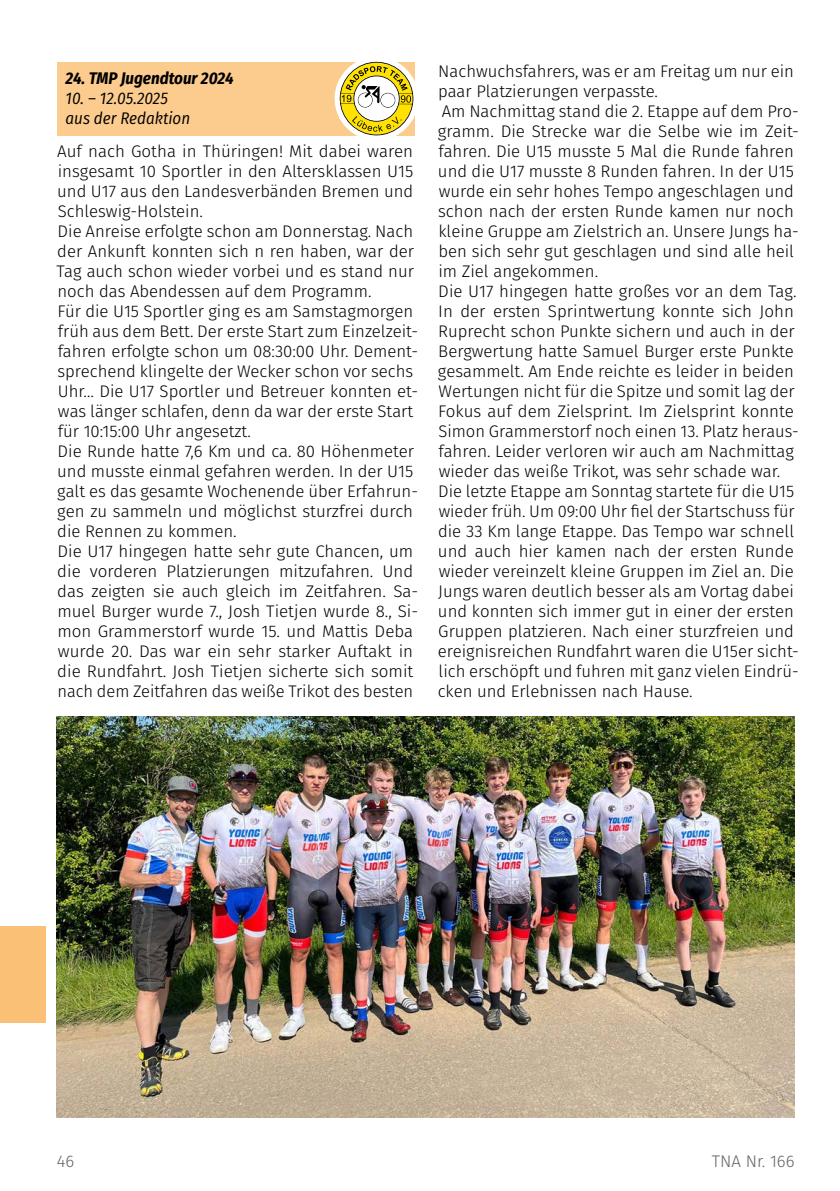
<style>
.page{position:relative;width:840px;height:1191px;background:#fff}
.page>*{position:absolute;margin:0;border:0;box-sizing:border-box;transform-origin:0 0}
.t1{font:300 16.8px/20px "Fira Sans";color:#000}
.t2{font:italic 16.8px/20px "Fira Sans Condensed";color:#000}
.t3{font:italic 700 16.8px "Fira Sans Condensed";color:#000}
.t4{font:300 16.8px "Fira Sans";color:#646363}
</style>
<div class="page">
<div style="left:0;top:926px;width:45px;height:96px;background:#fac075"></div>
<div style="left:57px;top:62px;width:357px;height:73px;background:#fccb8e"></div>
<svg style="left:339px;top:62px;width:74px;height:73px;background:#d7c971"></svg>
<div style="left:334px;top:57px;width:84px;height:83px;border:4px solid #fff;border-radius:50%"></div>
<img style="left:57px;top:717px;width:736px;height:400px">
<p class="t3" style="left:66px;top:64px;width:169px">24. TMP Jugendtour 2024</p>
<p class="t2" style="left:66px;top:88px;width:126px">10. – 12.05.2025 aus der Redaktion</p>
<p class="t1" style="left:57px;top:141px;width:363px">Auf nach Gotha in Thüringen! Mit dabei waren insgesamt 10 Sportler in den Altersklassen U15 und U17 aus den Landesverbänden Bremen und Schleswig-Holstein.<br>Die Anreise erfolgte schon am Donnerstag. Nach der Ankunft konnten sich n ren haben, war der Tag auch schon wieder vorbei und es stand nur noch das Abendessen auf dem Programm.<br>Für die U15 Sportler ging es am Samstagmorgen früh aus dem Bett. Der erste Start zum Einzelzeit&shy;fahren erfolgte schon um 08:30:00 Uhr. Dement&shy;sprechend klingelte der Wecker schon vor sechs Uhr… Die U17 Sportler und Betreuer konnten et&shy;was länger schlafen, denn da war der erste Start für 10:15:00 Uhr angesetzt.<br>Die Runde hatte 7,6 Km und ca. 80 Höhenmeter und musste einmal gefahren werden. In der U15 galt es das gesamte Wochenende über Erfahrun&shy;gen zu sammeln und möglichst sturzfrei durch die Rennen zu kommen.<br>Die U17 hingegen hatte sehr gute Chancen, um die vorderen Platzierungen mitzufahren. Und das zeigten sie auch gleich im Zeitfahren. Sa&shy;muel Burger wurde 7., Josh Tietjen wurde 8., Si&shy;mon Grammerstorf wurde 15. und Mattis Deba wurde 20. Das war ein sehr starker Auftakt in die Rundfahrt. Josh Tietjen sicherte sich somit nach dem Zeitfahren das weiße Trikot des besten</p>
<p class="t1" style="left:437px;top:61px;width:362px">Nachwuchsfahrers, was er am Freitag um nur ein paar Platzierungen verpasste.<br>Am Nachmittag stand die 2. Etappe auf dem Pro&shy;gramm. Die Strecke war die Selbe wie im Zeit&shy;fahren. Die U15 musste 5 Mal die Runde fahren und die U17 musste 8 Runden fahren. In der U15 wurde ein sehr hohes Tempo angeschlagen und schon nach der ersten Runde kamen nur noch kleine Gruppe am Zielstrich an. Unsere Jungs ha&shy;ben sich sehr gut geschlagen und sind alle heil im Ziel angekommen.<br>Die U17 hingegen hatte großes vor an dem Tag.<br>In der ersten Sprintwertung konnte sich John Ruprecht schon Punkte sichern und auch in der Bergwertung hatte Samuel Burger erste Punkte gesammelt. Am Ende reichte es leider in beiden Wertungen nicht für die Spitze und somit lag der Fokus auf dem Zielsprint. Im Zielsprint konnte Simon Grammerstorf noch einen 13. Platz heraus&shy;fahren. Leider verloren wir auch am Nachmittag wieder das weiße Trikot, was sehr schade war.<br>Die letzte Etappe am Sonntag startete für die U15 wieder früh. Um 09:00 Uhr fiel der Startschuss für die 33 Km lange Etappe. Das Tempo war schnell und auch hier kamen nach der ersten Runde wieder vereinzelt kleine Gruppen im Ziel an. Die Jungs waren deutlich besser als am Vortag dabei und konnten sich immer gut in einer der ersten Gruppen platzieren. Nach einer sturzfreien und ereignisreichen Rundfahrt waren die U15er sicht&shy;lich erschöpft und fuhren mit ganz vielen Eindrü&shy;cken und Erlebnissen nach Hause.</p>
<p class="t4" style="left:57px;top:1149px;width:19px">46</p>
<p class="t4" style="left:711px;top:1149px;width:84px">TNA Nr. 166</p>
</div>
